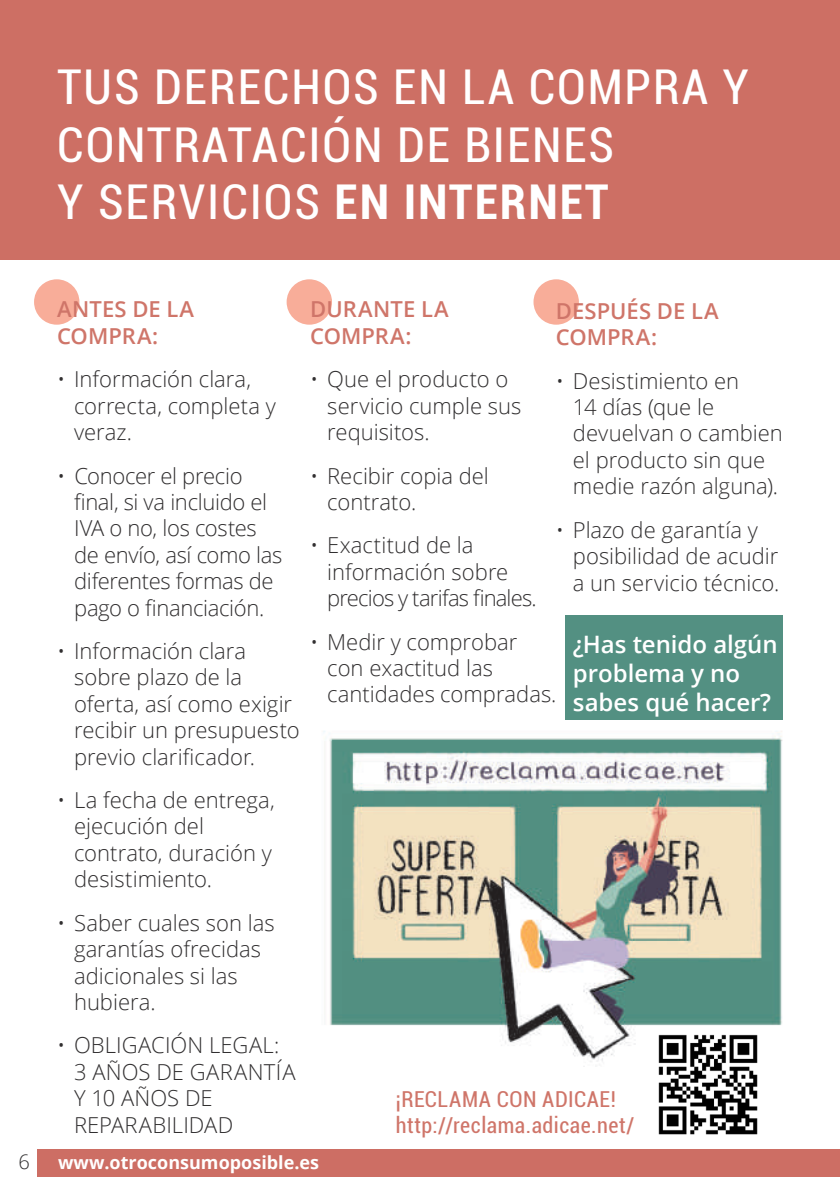
<style>
.page{position:relative;width:840px;height:1191px;background:#fff}
.page>*{position:absolute;margin:0;border:0;box-sizing:border-box;transform-origin:0 0}
.t1{font:condensed 48px/57.6px "Roboto";letter-spacing:.04em;color:#fff}
.t2{font:600 24px/28.8px "Open Sans";color:#fff}
.t3{font:300 22px/26.4px "Open Sans";color:#312f30}
.t4{font:600 22px/26.4px "Open Sans";color:#cf7569}
.t5{font:condensed 22px/26.4px "Roboto";letter-spacing:.025em;color:#cf7569}
.t6{font:300 20px "Open Sans";color:#312f30}
.t7{font:700 18px "Open Sans";color:#fff}
.s1{font-weight:700}
</style>
<div class="page">
<div style="left:565px;top:615px;width:217px;height:265px;background:#539082"></div>
<img style="left:323px;top:720px;width:460px;height:342px">
<div style="left:34px;top:279px;width:45px;height:46px;background:#f8ad99;border-radius:50%"></div>
<div style="left:286px;top:279px;width:46px;height:46px;background:#f8ad99;border-radius:50%"></div>
<div style="left:533px;top:279px;width:45px;height:46px;background:#f8ad99;border-radius:50%"></div>
<div style="left:0;top:0;width:839px;height:259px;background:#cd6f64"></div>
<img style="left:651px;top:1028px;width:113px;height:107px">
<div style="left:37px;top:1148px;width:802px;height:28px;background:#cd6e64"></div>
<h1 class="t1" style="left:57px;top:57px;width:692px">TUS DERECHOS EN LA COMPRA Y<br>CONTRATACIÓN DE BIENES<br>Y SERVICIOS <span class="s1">EN INTERNET</span></h1>
<p class="t6" style="left:18px;top:1148px;width:13px">6</p>
<p class="t4" style="left:57px;top:296px;width:138px">ANTES DE LA<br>COMPRA:</p>
<p class="t3" style="left:74px;top:365px;width:203px;text-indent:-17px">• Información clara, correcta, completa y veraz.</p>
<p class="t3" style="left:74px;top:462px;width:210px;text-indent:-17px">• Conocer el precio final, si va incluido el<br>IVA o no, los costes de envío, así como las diferentes formas de pago o financiación.</p>
<p class="t3" style="left:74px;top:637px;width:227px;text-indent:-17px">• Información clara sobre plazo de la oferta, así como exigir recibir un presupuesto previo clarificador.</p>
<p class="t3" style="left:74px;top:786px;width:202px;text-indent:-17px">• La fecha de entrega, ejecución del contrato, duración y desistimiento.</p>
<p class="t3" style="left:74px;top:909px;width:202px;text-indent:-17px">• Saber cuales son las garantías ofrecidas adicionales si las hubiera.</p>
<p class="t3" style="left:74px;top:1031px;width:223px;text-indent:-17px">• OBLIGACIÓN LEGAL:<br>3 AÑOS DE GARANTÍA<br>Y 10 AÑOS DE<br>REPARABILIDAD</p>
<p class="t4" style="left:555px;top:297px;width:164px">DESPUÉS DE LA<br>COMPRA:</p>
<p class="t3" style="left:572px;top:367px;width:211px;text-indent:-17px">• Desistimiento en<br>14 días (que le devuelvan o cambien el producto sin que medie razón alguna).</p>
<p class="t3" style="left:572px;top:516px;width:208px;text-indent:-17px">• Plazo de garantía y posibilidad de acudir a un servicio técnico.</p>
<p class="t4" style="left:310px;top:296px;width:140px">DURANTE LA<br>COMPRA:</p>
<p class="t3" style="left:327px;top:365px;width:195px;text-indent:-17px">• Que el producto o servicio cumple sus requisitos.</p>
<p class="t3" style="left:327px;top:462px;width:163px;text-indent:-17px">• Recibir copia del contrato.</p>
<p class="t3" style="left:327px;top:531px;width:211px;text-indent:-17px">• Exactitud de la información sobre precios y tarifas finales.</p>
<p class="t3" style="left:327px;top:628px;width:231px;text-indent:-17px">• Medir y comprobar con exactitud las cantidades compradas.</p>
<p class="t2" style="left:572px;top:630px;width:206px;text-indent:-17px">• ¿Has tenido algún problema y no sabes qué hacer?</p>
<p class="t5" style="left:395px;top:1085px;width:240px">¡RECLAMA CON ADICAE! http://reclama.adicae.net/</p>
<p class="t7" style="left:58px;top:1149px;width:262px">www.otroconsumoposible.es</p>
</div>
